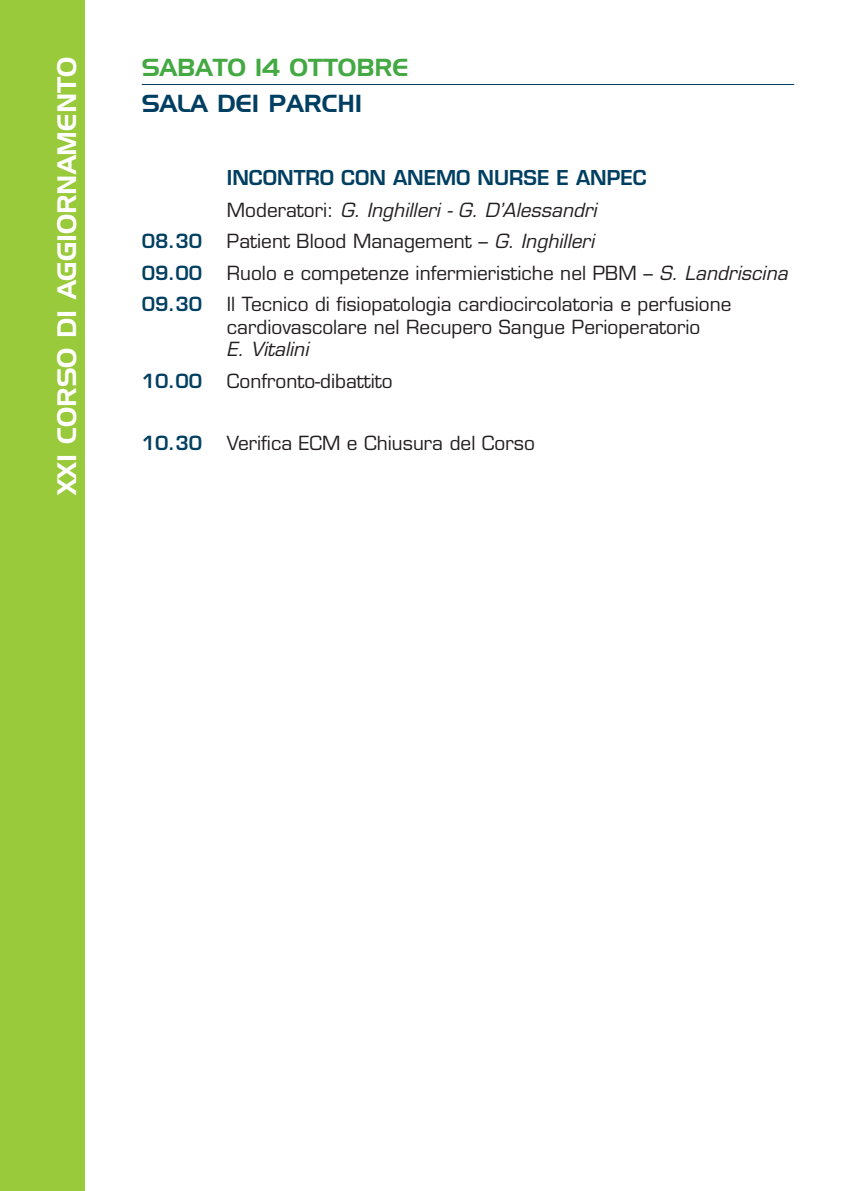
<style>
.page{position:relative;width:851px;height:1191px;background:#fff}
.page>*{position:absolute;margin:0;border:0;box-sizing:border-box;transform-origin:0 0}
.t1{font:26px "SS Handel Gothic";color:#fff}
.t2{font:24px "SS Handel Gothic";color:#44a942}
.t3{font:24px "SS Handel Gothic";color:#003f61}
.t4{font:600 20px "Eurostile";color:#003f61}
.t5{font:19px/22.8px "Eurostile";color:#231f20}
.t6{font:italic 19px "Eurostile";letter-spacing:.005em;color:#231f20}
.t7{font:600 19px "Eurostile";color:#003f61}
.s1{font-style:normal}
.s2{font-style:italic}
</style>
<div class="page">
<div style="left:0;top:0;width:85px;height:1191px;background:#99ca3b"></div>
<hr style="left:142px;top:84px;width:652px;height:1px;background:#003f61">
<h1 class="t1" style="left:57px;top:495px;width:440px;rotate:-90deg">XXI CORSO DI AGGIORNAMENTO</h1>
<p class="t2" style="left:142px;top:59px;width:268px">SABATO 14 OTTOBRE</p>
<p class="t3" style="left:142px;top:95px;width:222px">SALA DEI PARCHI</p>
<p class="t4" style="left:227px;top:170px;width:421px">INCONTRO CON ANEMO NURSE E ANPEC</p>
<p class="t6" style="left:227px;top:203px;width:371px"><span class="s1">Moderatori:</span> G. Inghilleri - G. D’Alessandri</p>
<p class="t7" style="left:142px;top:234px;width:62px">08.30</p>
<p class="t5" style="left:227px;top:232px;width:368px">Patient Blood Management – <span class="s2">G. Inghilleri</span></p>
<p class="t7" style="left:142px;top:265px;width:62px">09.00</p>
<p class="t5" style="left:227px;top:263px;width:562px">Ruolo e competenze infermieristiche nel PBM – <span class="s2">S. Landriscina</span></p>
<p class="t7" style="left:142px;top:296px;width:62px">09.30</p>
<p class="t5" style="left:227px;top:294px;width:506px">Il Tecnico di fisiopatologia cardiocircolatoria e perfusione cardiovascolare nel Recupero Sangue Perioperatorio</p>
<p class="t6" style="left:227px;top:342px;width:83px">E. Vitalini</p>
<p class="t7" style="left:142px;top:373px;width:62px">10.00</p>
<p class="t5" style="left:227px;top:371px;width:167px">Confronto-dibattito</p>
<p class="t7" style="left:142px;top:436px;width:62px">10.30</p>
<p class="t5" style="left:227px;top:434px;width:309px">Verifica ECM e Chiusura del Corso</p>
</div>
